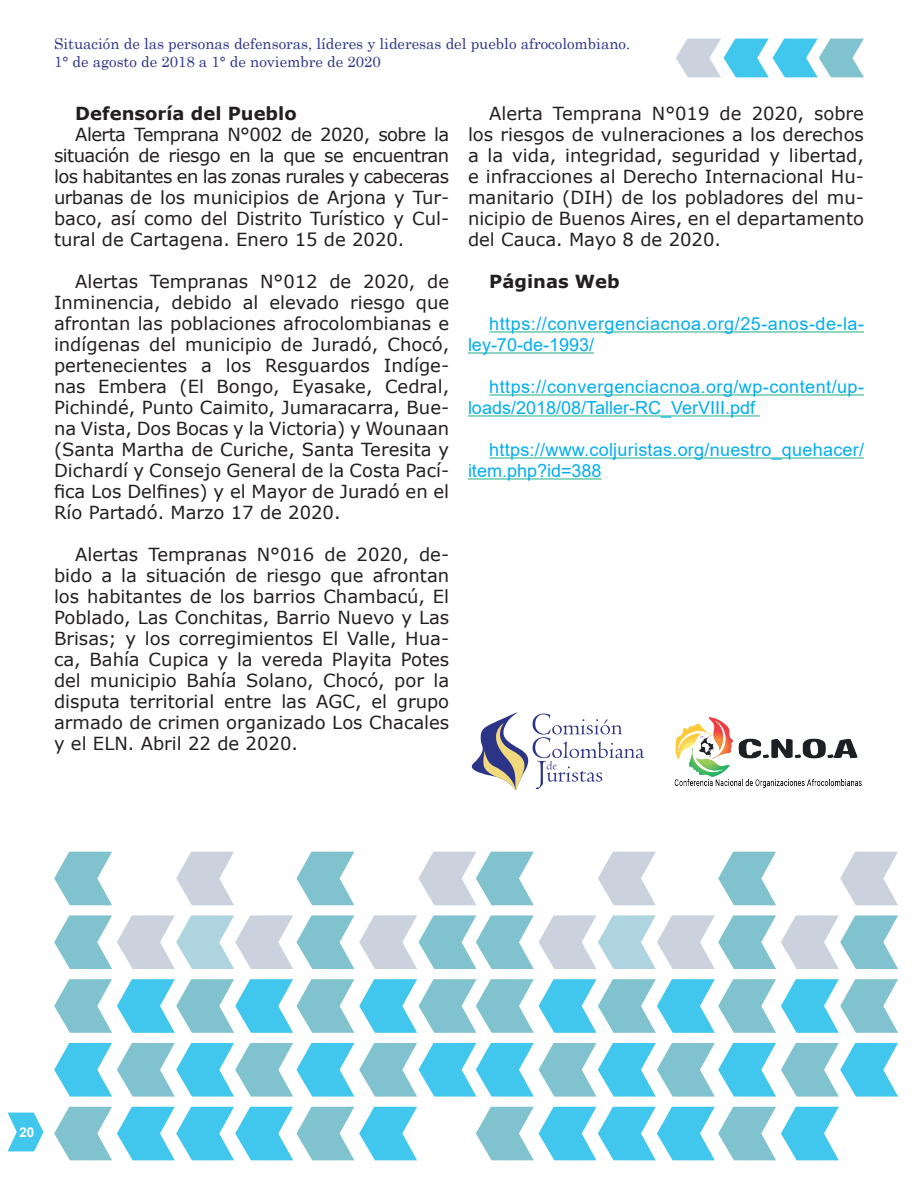
<style>
.page{position:relative;width:918px;height:1188px;background:#fff}
.page>*{position:absolute;margin:0;border:0;box-sizing:border-box;transform-origin:0 0}
.t1{font:18px/21px "Verdana";color:#231f20;text-align:justify}
.t2{font:18px/21px "Arial";letter-spacing:.015em;color:#00aeef}
.t3{font:700 18px "Verdana";color:#231f20}
.t4{font:15px/18px "Century";color:#2c3488}
.t5{font:700 13.5px "Arial";color:#fff}
</style>
<div class="page">
<svg style="left:8px;top:1113px;width:35px;height:38px"></svg>
<svg style="left:676px;top:39px;width:188px;height:38px"></svg>
<hr style="left:489px;top:331px;width:375px;height:2px;background:#57c1a7">
<hr style="left:468px;top:352px;width:126px;height:2px;background:#57c1a7">
<hr style="left:489px;top:394px;width:375px;height:2px;background:#57c1a7">
<hr style="left:468px;top:415px;width:292px;height:2px;background:#57c1a7">
<hr style="left:489px;top:457px;width:375px;height:2px;background:#57c1a7">
<hr style="left:468px;top:478px;width:134px;height:2px;background:#57c1a7">
<svg style="left:54px;top:1107px;width:363px;height:53px"></svg>
<svg style="left:297px;top:852px;width:57px;height:53px"></svg>
<svg style="left:176px;top:852px;width:58px;height:53px"></svg>
<svg style="left:54px;top:852px;width:58px;height:53px"></svg>
<svg style="left:476px;top:1107px;width:363px;height:53px"></svg>
<svg style="left:54px;top:1043px;width:844px;height:54px"></svg>
<svg style="left:54px;top:979px;width:844px;height:54px"></svg>
<svg style="left:54px;top:915px;width:844px;height:54px"></svg>
<svg style="left:840px;top:852px;width:58px;height:53px"></svg>
<svg style="left:718px;top:852px;width:58px;height:53px"></svg>
<svg style="left:598px;top:852px;width:58px;height:53px"></svg>
<svg style="left:419px;top:852px;width:115px;height:53px"></svg>
<svg style="left:471px;top:712px;width:173px;height:79px"></svg>
<img style="left:674px;top:717px;width:188px;height:71px">
<p class="t4" style="left:54px;top:33px;width:578px">Situación de las personas defensoras, líderes y lideresas del pueblo afrocolombiano.<br>1° de agosto de 2018 a 1° de noviembre de 2020</p>
<p class="t3" style="left:75px;top:101px;width:223px">Defensoría del Pueblo</p>
<p class="t1" style="left:54px;top:124px;width:397px;text-indent:21px">Alerta Temprana N°002 de 2020, sobre la situación de riesgo en la que se encuentran los habitantes en las zonas rurales y cabeceras urbanas de los municipios de Arjona y Tur&shy;baco, así como del Distrito Turístico y Cul&shy;tural de Cartagena. Enero 15 de 2020.</p>
<p class="t1" style="left:54px;top:271px;width:397px;text-indent:21px">Alertas Tempranas N°012 de 2020, de Inminencia, debido al elevado riesgo que afrontan las poblaciones afrocolombianas e indígenas del municipio de Juradó, Chocó, pertenecientes a los Resguardos Indíge&shy;nas Embera (El Bongo, Eyasake, Cedral, Pichindé, Punto Caimito, Jumaracarra, Bue&shy;na Vista, Dos Bocas y la Victoria) y Wounaan (Santa Martha de Curiche, Santa Teresita y Dichardí y Consejo General de la Costa Pací&shy;fica Los Delfines) y el Mayor de Juradó en el Río Partadó. Marzo 17 de 2020.</p>
<p class="t1" style="left:54px;top:544px;width:397px;text-indent:21px">Alertas Tempranas N°016 de 2020, de&shy;bido a la situación de riesgo que afrontan los habitantes de los barrios Chambacú, El Poblado, Las Conchitas, Barrio Nuevo y Las Brisas; y los corregimientos El Valle, Hua&shy;ca, Bahía Cupica y la vereda Playita Potes del municipio Bahía Solano, Chocó, por la disputa territorial entre las AGC, el grupo armado de crimen organizado Los Chacales y el ELN. Abril 22 de 2020.</p>
<p class="t1" style="left:468px;top:103px;width:398px;text-indent:21px">Alerta Temprana N°019 de 2020, sobre los riesgos de vulneraciones a los derechos a la vida, integridad, seguridad y libertad, e infracciones al Derecho Internacional Hu&shy;manitario (DIH) de los pobladores del mu&shy;nicipio de Buenos Aires, en el departamento del Cauca. Mayo 8 de 2020.</p>
<p class="t3" style="left:489px;top:269px;width:132px">Páginas Web</p>
<p class="t2" style="left:468px;top:313px;width:398px;text-indent:21px">https://convergenciacnoa.org/25-anos-de-la&shy;ley-70-de-1993/</p>
<p class="t2" style="left:468px;top:376px;width:398px;text-indent:21px">https://convergenciacnoa.org/wp-content/up&shy;loads/2018/08/Taller-RC_VerVIII.pdf</p>
<p class="t2" style="left:468px;top:439px;width:398px;text-indent:21px">https://www.coljuristas.org/nuestro_quehacer/ item.php?id=388</p>
<p class="t5" style="left:19px;top:1123px;width:17px">20</p>
</div>
